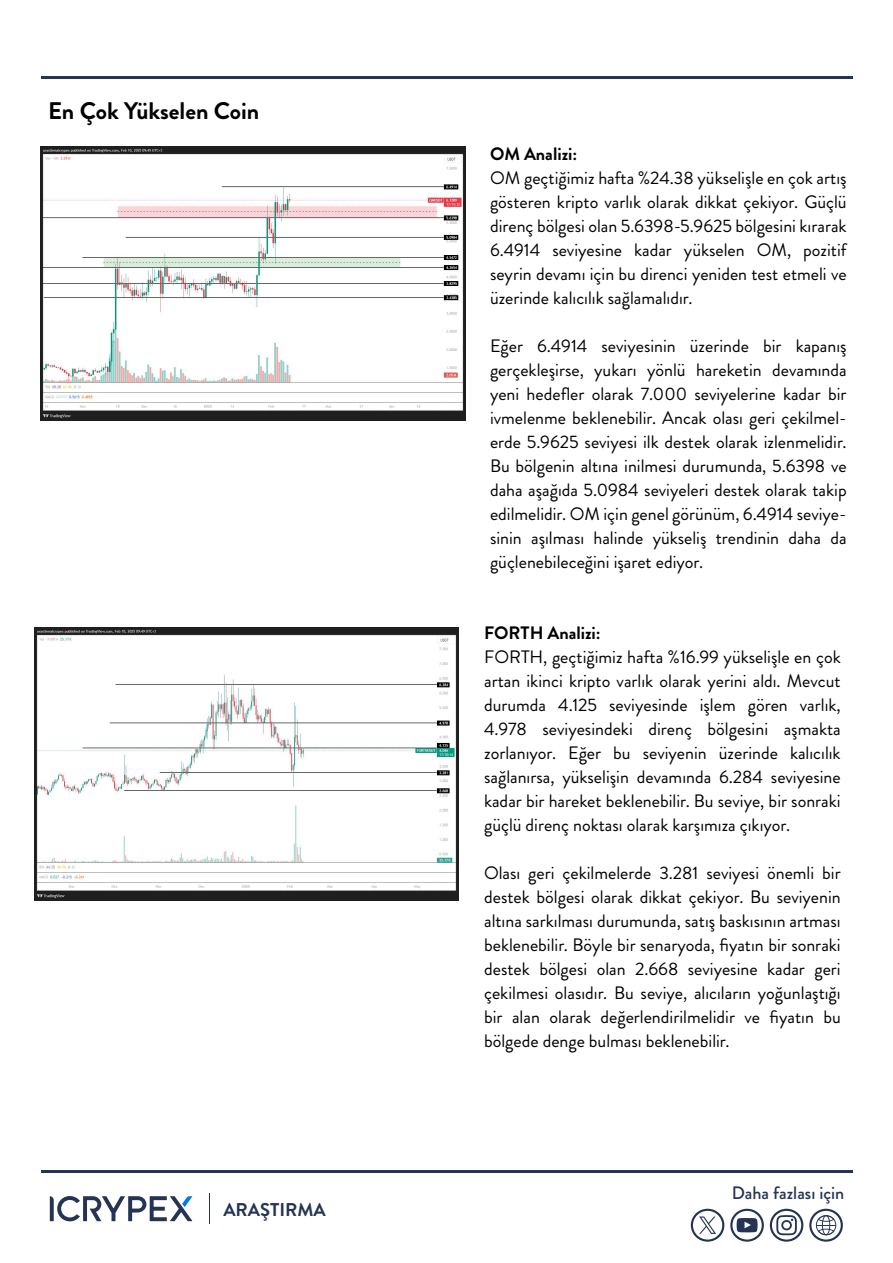
<style>
.page{position:relative;width:893px;height:1263px;background:#fff}
.page>*{position:absolute;margin:0;border:0;box-sizing:border-box;transform-origin:0 0}
.t1{font:700 24px "Brandon Grotesque";color:#000}
.t2{font:700 18.45px "Brandon Grotesque";color:#253455}
.t3{font:18px/24px "Brandon Grotesque";color:#000;text-align:justify}
.t4{font:700 18px "Brandon Grotesque";color:#000}
.t5{font:500 18px "Brandon Grotesque";color:#253455}
</style>
<div class="page">
<img style="left:35px;top:627px;width:424px;height:274px">
<img style="left:41px;top:146px;width:425px;height:274px">
<hr style="left:41px;top:1170px;width:811px;height:2px;background:#253455">
<hr style="left:41px;top:76px;width:811px;height:2px;background:#253455">
<svg style="left:50px;top:1196px;width:142px;height:26px"></svg>
<hr style="left:209px;top:1193px;width:1px;height:31px;background:#253455">
<svg style="left:809px;top:1209px;width:34px;height:33px"></svg>
<svg style="left:770px;top:1209px;width:33px;height:33px"></svg>
<svg style="left:730px;top:1209px;width:34px;height:33px"></svg>
<svg style="left:691px;top:1209px;width:33px;height:33px"></svg>
<h1 class="t1" style="left:48px;top:94px;width:213px">En Çok Yükselen Coin</h1>
<p class="t2" style="left:223px;top:1197px;width:104px">ARAŞTIRMA</p>
<p class="t4" style="left:490px;top:142px;width:89px">OM Analizi:</p>
<p class="t3" style="left:490px;top:167px;width:358px">OM geçtiğimiz hafta %24.38 yükselişle en çok artış gösteren kripto varlık olarak dikkat çekiyor. Güçlü direnç bölgesi olan 5.6398-5.9625 bölgesini kırarak 6.4914 seviyesine kadar yükselen OM, pozitif seyrin devamı için bu direnci yeniden test etmeli ve üzerinde kalıcılık sağlamalıdır.</p>
<p class="t3" style="left:490px;top:335px;width:358px">Eğer 6.4914 seviyesinin üzerinde bir kapanış gerçekleşirse, yukarı yönlü hareketin devamında yeni hedefler olarak 7.000 seviyelerine kadar bir ivmelenme beklenebilir. Ancak olası geri çekilmel&shy;erde 5.9625 seviyesi ilk destek olarak izlenmelidir.<br>Bu bölgenin altına inilmesi durumunda, 5.6398 ve daha aşağıda 5.0984 seviyeleri destek olarak takip edilmelidir. OM için genel görünüm, 6.4914 seviye&shy;sinin aşılması halinde yükseliş trendinin daha da güçlenebileceğini işaret ediyor.</p>
<p class="t4" style="left:484px;top:620px;width:118px">FORTH Analizi:</p>
<p class="t3" style="left:484px;top:645px;width:358px">FORTH, geçtiğimiz hafta %16.99 yükselişle en çok artan ikinci kripto varlık olarak yerini aldı. Mevcut durumda 4.125 seviyesinde işlem gören varlık, 4.978 seviyesindeki direnç bölgesini aşmakta zorlanıyor. Eğer bu seviyenin üzerinde kalıcılık sağlanırsa, yükselişin devamında 6.284 seviyesine kadar bir hareket beklenebilir. Bu seviye, bir sonraki güçlü direnç noktası olarak karşımıza çıkıyor.</p>
<p class="t3" style="left:484px;top:861px;width:358px">Olası geri çekilmelerde 3.281 seviyesi önemli bir destek bölgesi olarak dikkat çekiyor. Bu seviyenin altına sarkılması durumunda, satış baskısının artması beklenebilir. Böyle bir senaryoda, fiyatın bir sonraki destek bölgesi olan 2.668 seviyesine kadar geri çekilmesi olasıdır. Bu seviye, alıcıların yoğunlaştığı bir alan olarak değerlendirilmelidir ve fiyatın bu bölgede denge bulması beklenebilir.</p>
<p class="t5" style="left:732px;top:1181px;width:114px">Daha fazlası için</p>
</div>
